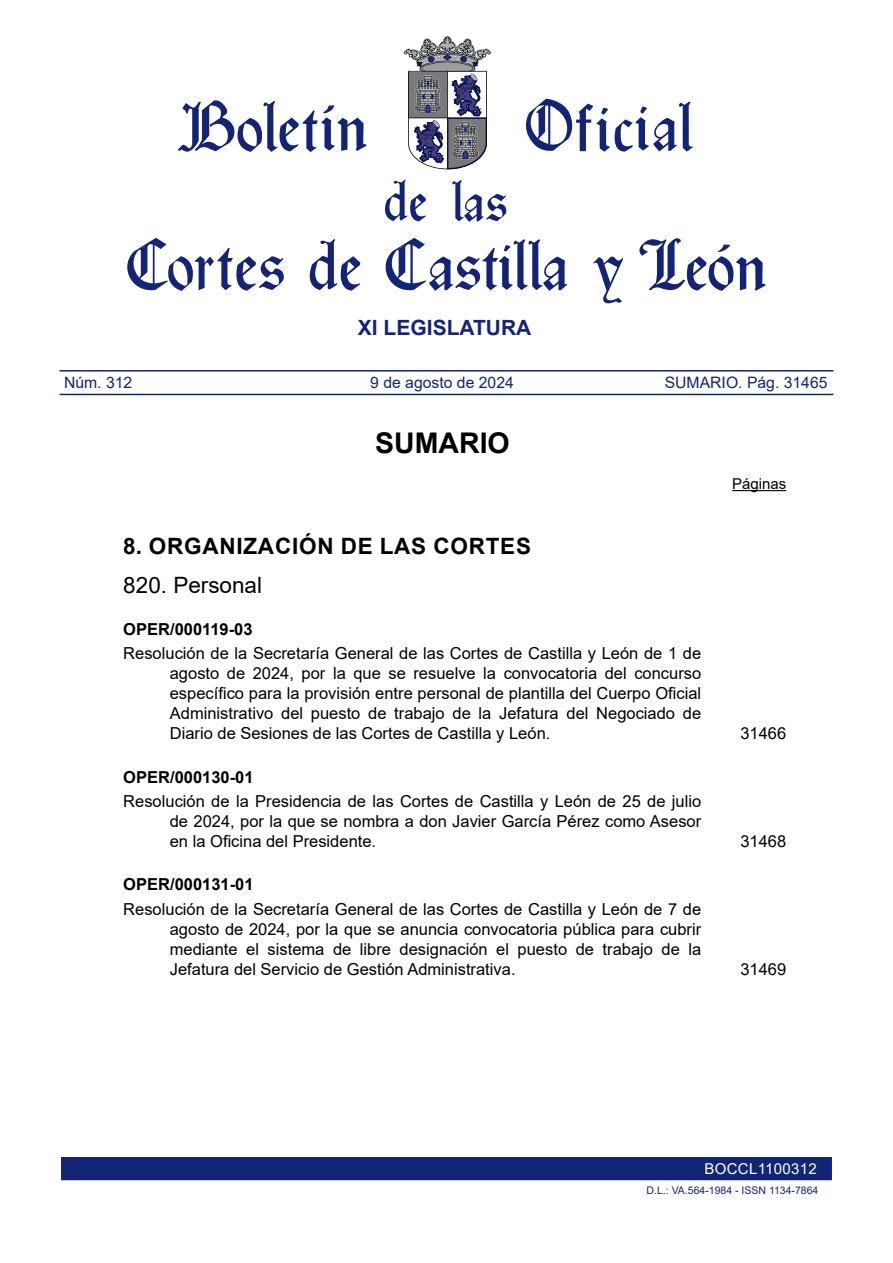
<style>
.page{position:relative;width:893px;height:1263px;background:#fff}
.page>*{position:absolute;margin:0;border:0;box-sizing:border-box;transform-origin:0 0}
.t1{font:700 28.5px "Arial";color:#000}
.Apartado1{font:700 22.5px "Arial";letter-spacing:.035em;color:#000}
.SubApartado1{font:22.5px "Arial";color:#000}
.t2{font:700 21px "Arial";color:#132477}
.Sumario{font:16.5px/20px "Arial";color:#000;text-align:justify}
.ReferenciaEntrada{font:700 16.5px "Arial";color:#000}
.t3{font:15.75px "Arial";color:#132477}
.t4{font:15px "Arial";letter-spacing:.02em;color:#fff}
.Paginas{font:15px "Arial";color:#000}
.t5{font:10.5px "Arial";color:#132477}
</style>
<div class="page">
<svg style="left:639px;top:238px;width:127px;height:53px"></svg>
<svg style="left:127px;top:238px;width:157px;height:53px"></svg>
<svg style="left:178px;top:100px;width:189px;height:52px"></svg>
<svg style="left:309px;top:239px;width:51px;height:52px"></svg>
<svg style="left:592px;top:257px;width:31px;height:46px"></svg>
<svg style="left:385px;top:238px;width:182px;height:53px"></svg>
<svg style="left:526px;top:99px;width:47px;height:52px"></svg>
<hr style="left:576px;top:120px;width:15px;height:3px;background:#132477">
<svg style="left:579px;top:102px;width:114px;height:50px"></svg>
<svg style="left:385px;top:35px;width:121px;height:187px"></svg>
<hr style="left:60px;top:394px;width:773px;height:1px;background:#132477">
<hr style="left:60px;top:370px;width:773px;height:2px;background:#132477">
<div style="left:60px;top:1156px;width:773px;height:25px;background:#132477"></div>
<div style="left:60px;top:1155px;width:773px;height:27px;border:2px solid #fff"></div>
<hr style="left:732px;top:490px;width:54px;height:1px;background:#000">
<p class="t2" style="left:358px;top:313px;width:175px">XI LEGISLATURA</p>
<p class="t3" style="left:64px;top:372px;width:70px">Núm. 312</p>
<p class="t3" style="left:370px;top:372px;width:145px">9 de agosto de 2024</p>
<p class="t3" style="left:665px;top:372px;width:164px">SUMARIO. Pág. 31465</p>
<h1 class="t1" style="left:375px;top:423px;width:136px">SUMARIO</h1>
<p class="Apartado1" style="left:123px;top:530px;width:409px">8. ORGANIZACIÓN DE LAS CORTES</p>
<p class="SubApartado1" style="left:123px;top:569px;width:140px">820. Personal</p>
<p class="ReferenciaEntrada" style="left:123px;top:617px;width:131px">OPER/000119-03</p>
<p class="Sumario" style="left:170px;top:643px;width:533px;text-indent:-46px">Resolución de la Secretaría General de las Cortes de Castilla y León de 1 de agosto de 2024, por la que se resuelve la convocatoria del concurso específico para la provisión entre personal de plantilla del Cuerpo Oficial Administrativo del puesto de trabajo de la Jefatura del Negociado de Diario de Sesiones de las Cortes de Castilla y León.</p>
<p class="ReferenciaEntrada" style="left:123px;top:765px;width:132px">OPER/000130-01</p>
<p class="Sumario" style="left:170px;top:791px;width:533px;text-indent:-46px">Resolución de la Presidencia de las Cortes de Castilla y León de 25 de julio de 2024, por la que se nombra a don Javier García Pérez como Asesor en la Oficina del Presidente.</p>
<p class="ReferenciaEntrada" style="left:123px;top:873px;width:132px">OPER/000131-01</p>
<p class="Sumario" style="left:170px;top:899px;width:533px;text-indent:-46px">Resolución de la Secretaría General de las Cortes de Castilla y León de 7 de agosto de 2024, por la que se anuncia convocatoria pública para cubrir mediante el sistema de libre designación el puesto de trabajo de la Jefatura del Servicio de Gestión Administrativa.</p>
<p class="Paginas" style="left:732px;top:473px;width:56px">Páginas</p>
<p class="Sumario" style="left:740px;top:723px;width:47px">31466</p>
<p class="Sumario" style="left:740px;top:831px;width:47px">31468</p>
<p class="Sumario" style="left:740px;top:959px;width:47px">31469</p>
<p class="t4" style="left:705px;top:1158px;width:114px">BOCCL1100312</p>
<p class="t5" style="left:647px;top:1183px;width:173px">D.L.: VA.564-1984 - ISSN 1134-7864</p>
</div>
